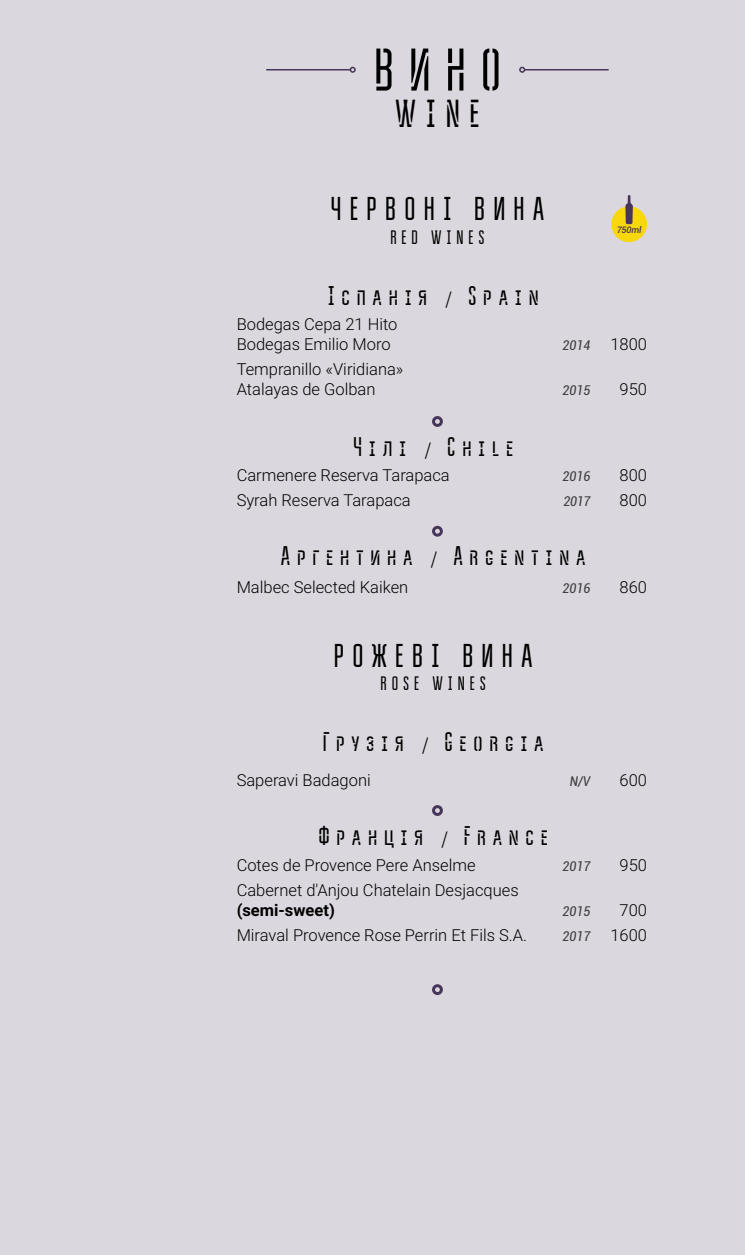
<style>
.page{position:relative;width:745px;height:1255px;background:#fff}
.page>*{position:absolute;margin:0;border:0;box-sizing:border-box;transform-origin:0 0}
.t1{font:60px "Bravo SCT";color:#000}
.t2{font:39px "Bravo SCT";color:#000}
.t3{font:33px "Bravo RG";letter-spacing:.25em;color:#000}
.t4{font:27px "Bravo SCT";letter-spacing:.25em;color:#000}
.t5{font:19.5px "Bravo RG";letter-spacing:.25em;color:#000}
.t6{font:300 16.5px/19.8px "Roboto";color:#000}
.t7{font:700 16.5px "Roboto";color:#000}
.t8{font:italic condensed 13.5px "Roboto";color:#414042}
.t9{font:italic 500 9px "Roboto";letter-spacing:-.025em;color:#46365a}
.s1{font-size:18px}
.s2{font-weight:300;font-style:normal;font-stretch:normal;font-size:16.5px;color:#000}
</style>
<div class="page">
<div style="left:0;top:0;width:744px;height:1254px;background:#dad7de"></div>
<hr style="left:0;top:0;width:1px;height:1254px;background:#46375b">
<div style="left:611px;top:206px;width:35px;height:36px;background:#f8d70d;border-radius:50%"></div>
<svg style="left:625px;top:195px;width:7px;height:29px"></svg>
<hr style="left:524px;top:69px;width:84px;height:1px;background:#46365a">
<svg style="left:519px;top:67px;width:6px;height:6px"></svg>
<hr style="left:266px;top:69px;width:84px;height:1px;background:#46365a">
<svg style="left:349px;top:67px;width:6px;height:6px"></svg>
<div style="left:432px;top:984px;width:10px;height:11px;border:3px solid #46365a;border-radius:50%"></div>
<div style="left:432px;top:526px;width:10px;height:10px;border:3px solid #46365a;border-radius:50%"></div>
<div style="left:432px;top:416px;width:10px;height:11px;border:3px solid #46365a;border-radius:50%"></div>
<div style="left:432px;top:805px;width:10px;height:11px;border:3px solid #46365a;border-radius:50%"></div>
<h1 class="t1" style="left:374px;top:38px;width:128px">ВИНО</h1>
<h2 class="t2" style="left:395px;top:92px;width:86px">WINE</h2>
<h3 class="t3" style="left:330px;top:191px;width:215px">ЧЕРВОНІ ВИНА</h3>
<p class="t5" style="left:390px;top:226px;width:96px">RED WINES</p>
<h3 class="t4" style="left:327px;top:281px;width:212px">Іспанія <span class="s1">/</span> Spain</h3>
<p class="t6" style="left:236px;top:313px;width:162px">Bodegas Cepa 21 Hito<br>Bodegas Emilio Moro</p>
<p class="t6" style="left:236px;top:358px;width:168px">Tempranillo «Viridiana»<br>Atalayas de Golban</p>
<p class="t9" style="left:616px;top:224px;width:26px">750ml</p>
<p class="t8" style="left:562px;top:335px;width:86px">2014 <span class="s2">1800</span></p>
<p class="t8" style="left:562px;top:380px;width:29px">2015</p>
<p class="t6" style="left:619px;top:378px;width:29px">950</p>
<h3 class="t4" style="left:353px;top:432px;width:161px">Чілі <span class="s1">/</span> Chile</h3>
<p class="t6" style="left:236px;top:465px;width:214px">Carmenere Reserva Tarapaca</p>
<p class="t8" style="left:562px;top:467px;width:29px">2016</p>
<p class="t6" style="left:619px;top:465px;width:29px">800</p>
<p class="t6" style="left:236px;top:490px;width:175px">Syrah Reserva Tarapaca</p>
<p class="t8" style="left:563px;top:492px;width:28px">2017</p>
<p class="t6" style="left:619px;top:490px;width:29px">800</p>
<h3 class="t4" style="left:281px;top:541px;width:306px">Аргентина <span class="s1">/</span> Argentina</h3>
<p class="t6" style="left:236px;top:577px;width:173px">Malbec Selected Kaiken</p>
<p class="t8" style="left:562px;top:579px;width:29px">2016</p>
<p class="t6" style="left:619px;top:577px;width:29px">860</p>
<h3 class="t3" style="left:333px;top:637px;width:200px">РОЖЕВІ ВИНА</h3>
<p class="t5" style="left:380px;top:673px;width:107px">ROSE WINES</p>
<h3 class="t4" style="left:322px;top:727px;width:222px">Грузія <span class="s1">/</span> Georgia</h3>
<p class="t6" style="left:236px;top:769px;width:135px">Saperavi Badagoni</p>
<p class="t8" style="left:569px;top:771px;width:22px">N/V</p>
<p class="t6" style="left:619px;top:769px;width:29px">600</p>
<h3 class="t4" style="left:318px;top:821px;width:231px">Франція <span class="s1">/</span> France</h3>
<p class="t6" style="left:236px;top:854px;width:240px">Cotes de Provence Pere Anselme</p>
<p class="t8" style="left:562px;top:856px;width:29px">2017</p>
<p class="t6" style="left:619px;top:854px;width:29px">950</p>
<p class="t6" style="left:236px;top:879px;width:283px">Cabernet d'Anjou Chatelain Desjacques</p>
<p class="t7" style="left:236px;top:898px;width:100px">(semi-sweet)</p>
<p class="t8" style="left:562px;top:901px;width:29px">2015</p>
<p class="t6" style="left:619px;top:899px;width:29px">700</p>
<p class="t6" style="left:236px;top:924px;width:292px">Miraval Provence Rose Perrin Et Fils S.A.</p>
<p class="t8" style="left:562px;top:926px;width:86px">2017 <span class="s2">1600</span></p>
</div>
